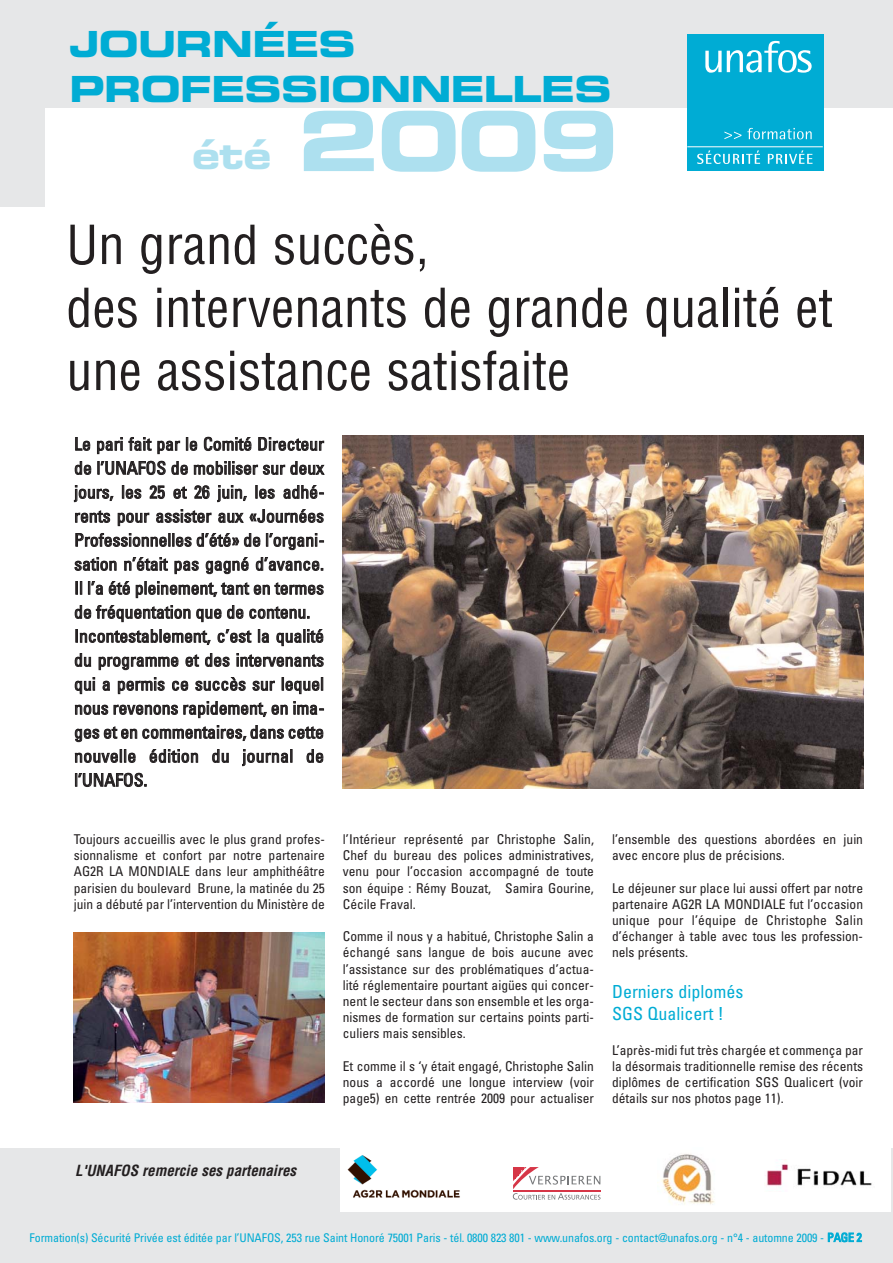
<style>
.page{position:relative;width:893px;height:1263px;background:#fff}
.page>*{position:absolute;margin:0;border:0;box-sizing:border-box;transform-origin:0 0}
.t1{font:82.5px "Eurostile Bold Extended Two";color:#ade0ef}
.t2{font:condensed 52.5px/63px "Helvetica";color:#231f20}
.t3{font:36px/45px "Eurostile Bold Extended Two";letter-spacing:-.02em;color:#00acd4}
.t4{font:condensed 18px/21.6px "Univers";color:#00acd4}
.t5{font:condensed 17.7px/24px "Univers";color:#231f20}
.t6{font:italic 700 condensed 15px "Helvetica";color:#231f20}
.t7{font:condensed 13.5px/16.2px "Univers";color:#231f20;text-align:justify}
.t8{font:condensed 12px "Univers";letter-spacing:-.01em;color:#00acd4}
.s1{font-size:37.5px}
</style>
<div class="page">
<div style="left:0;top:1148px;width:893px;height:115px;background:#e6e7e8"></div>
<div style="left:0;top:6px;width:45px;height:201px;background:#e6e7e8"></div>
<div style="left:0;top:0;width:893px;height:107px;background:#e6e7e8"></div>
<img style="left:343px;top:436px;width:520px;height:353px">
<div style="left:340px;top:1142px;width:134px;height:69px;background:#fff"></div>
<img style="left:347px;top:1155px;width:113px;height:43px">
<img style="left:74px;top:932px;width:250px;height:170px">
<div style="left:473px;top:1147px;width:173px;height:65px;background:#fff"></div>
<svg style="left:513px;top:1167px;width:87px;height:33px"></svg>
<div style="left:638px;top:1145px;width:105px;height:67px;background:#fff"></div>
<img style="left:657px;top:1154px;width:58px;height:51px">
<div style="left:738px;top:1141px;width:152px;height:71px;background:#fff"></div>
<img style="left:766px;top:1164px;width:106px;height:24px">
<div style="left:687px;top:34px;width:136px;height:136px;background:#00acd4"></div>
<svg style="left:705px;top:51px;width:16px;height:22px"></svg>
<svg style="left:727px;top:41px;width:84px;height:32px"></svg>
<svg style="left:724px;top:132px;width:17px;height:7px"></svg>
<svg style="left:747px;top:128px;width:65px;height:11px"></svg>
<svg style="left:697px;top:150px;width:63px;height:14px"></svg>
<svg style="left:768px;top:150px;width:44px;height:14px"></svg>
<hr style="left:687px;top:146px;width:136px;height:1px;background:#fff">
<h3 class="t3" style="left:69px;top:25px;width:544px">JOURNÉES<br>PROFESSIONNELLES</h3>
<h1 class="t1" style="left:192px;top:111px;width:429px"><span class="s1">été</span> 2009</h1>
<h2 class="t2" style="left:66px;top:218px;width:768px">Un grand succès,<br>des intervenants de grande qualité et une assistance satisfaite</h2>
<p class="t5" style="left:74px;top:434px;width:252px">Le pari fait par le Comité Directeur de l’UNAFOS de mobiliser sur deux jours, les 25 et 26 juin, les adhé&shy;rents pour assister aux «Journées<br>Professionnelles d’été» de l’organi&shy;sation n’était pas gagné d’avance.<br>Il l’a été pleinement, tant en termes de fréquentation que de contenu.<br>Incontestablement, c’est la qualité du programme et des intervenants qui a permis ce succès sur lequel nous revenons rapidement, en ima&shy;ges et en commentaires, dans cette nouvelle édition du journal de l’UNAFOS.</p>
<p class="t7" style="left:74px;top:832px;width:253px">Toujours accueillis avec le plus grand profes&shy;sionnalisme et confort par notre partenaire AG2R LA MONDIALE dans leur amphithéâtre parisien du boulevard Brune, la matinée du 25 juin a débuté par l’intervention du Ministère de</p>
<p class="t7" style="left:343px;top:832px;width:253px">l’Intérieur représenté par Christophe Salin, Chef du bureau des polices administratives, venu pour l’occasion accompagné de toute son équipe : Rémy Bouzat, Samira Gourine, Cécile Fraval.</p>
<p class="t7" style="left:343px;top:929px;width:253px">Comme il nous y a habitué, Christophe Salin a échangé sans langue de bois aucune avec l’assistance sur des problématiques d’actua&shy;lité réglementaire pourtant aigües qui concer&shy;nent le secteur dans son ensemble et les orga&shy;nismes de formation sur certains points parti&shy;culiers mais sensibles.</p>
<p class="t7" style="left:343px;top:1059px;width:253px">Et comme il s ‘y était engagé, Christophe Salin nous a accordé une longue interview (voir page5) en cette rentrée 2009 pour actualiser</p>
<p class="t7" style="left:612px;top:832px;width:253px">l’ensemble des questions abordées en juin avec encore plus de précisions.</p>
<p class="t7" style="left:612px;top:881px;width:253px">Le déjeuner sur place lui aussi offert par notre partenaire AG2R LA MONDIALE fut l’occasion unique pour l’équipe de Christophe Salin d’échanger à table avec tous les profession&shy;nels présents.</p>
<h3 class="t4" style="left:612px;top:983px;width:133px">Derniers diplomés<br>SGS Qualicert !</h3>
<p class="t7" style="left:612px;top:1043px;width:253px">L’après-midi fut très chargée et commença par la désormais traditionnelle remise des récents diplômes de certification SGS Qualicert (voir détails sur nos photos page 11).</p>
<p class="t6" style="left:75px;top:1164px;width:226px">L'UNAFOS remercie ses partenaires</p>
<p class="t8" style="left:30px;top:1233px;width:834px">Formation(s) Sécurité Privée est éditée par l’UNAFOS, 253 rue Saint Honoré 75001 Paris - tél. 0800 823 801 - www.unafos.org - contact@unafos.org - n°4 - automne 2009 - PAGE 2</p>
</div>
